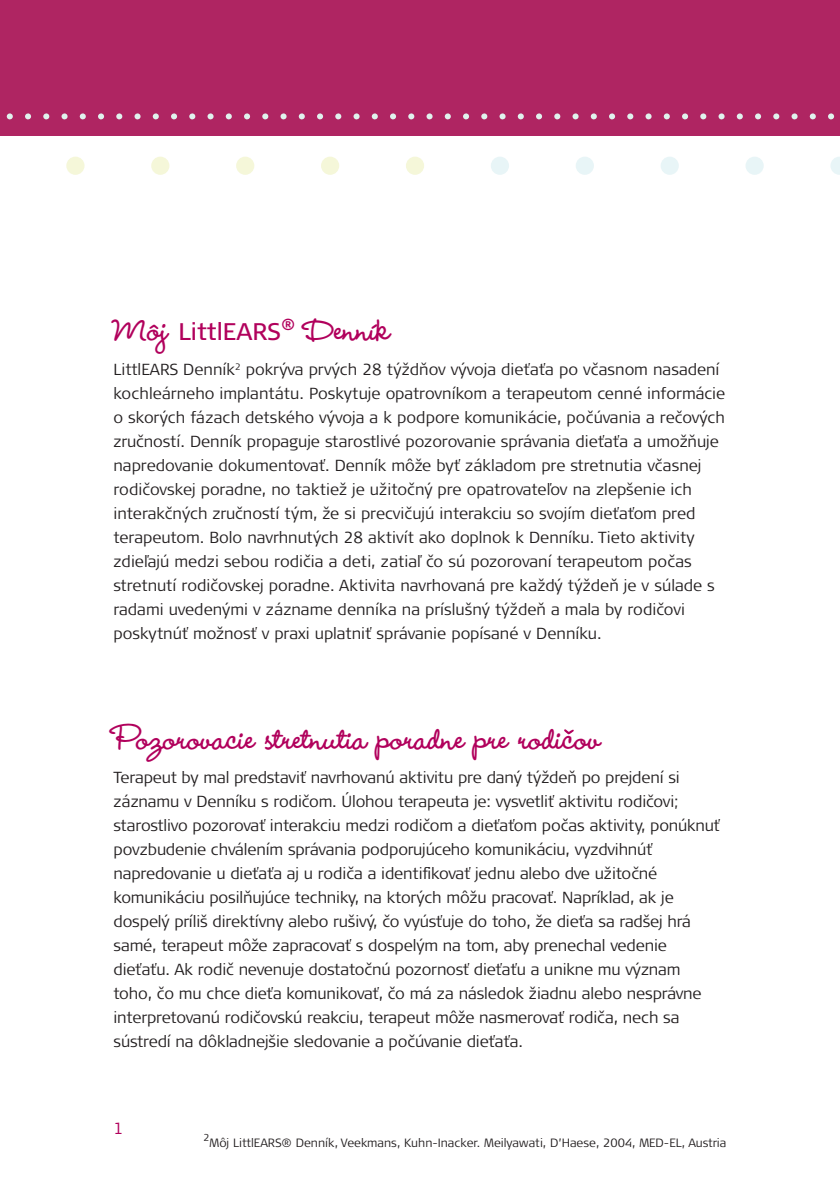
<style>
.page{position:relative;width:840px;height:1191px;background:#fff}
.page>*{position:absolute;margin:0;border:0;box-sizing:border-box;transform-origin:0 0}
.Headline_Candidates{font:40px "Wendy LP Bold";color:#b1015c}
.Headline_Candidates-2{font:24px "Signa Pro";color:#b1015c}
.Headline_Candidates-3{font:300 16px/24px "Signa Pro";letter-spacing:-.01em;color:#231f20}
.Headline_Candidates-4{font:300 16px "Signa Pro";color:#b1015c}
.Headline_Candidates-5{font:300 12px "Signa Pro";color:#231f20}
.Headline_Candidates-6{font:300 10px "Signa Pro";color:#231f20}
.s1{font-family:"Wendy LP Bold";font-size:40px}
</style>
<div class="page">
<div style="left:151px;top:157px;width:18px;height:18px;background:#f5f7d9;border-radius:50%"></div>
<div style="left:66px;top:157px;width:18px;height:18px;background:#f5f7d9;border-radius:50%"></div>
<div style="left:236px;top:157px;width:18px;height:18px;background:#f5f7d9;border-radius:50%"></div>
<div style="left:321px;top:157px;width:18px;height:18px;background:#f5f7d9;border-radius:50%"></div>
<div style="left:405px;top:157px;width:19px;height:18px;background:#f5f7d9;border-radius:50%"></div>
<div style="left:660px;top:157px;width:18px;height:18px;background:#e8f5f7;border-radius:50%"></div>
<div style="left:575px;top:157px;width:18px;height:18px;background:#e8f5f7;border-radius:50%"></div>
<div style="left:490px;top:157px;width:18px;height:18px;background:#e8f5f7;border-radius:50%"></div>
<div style="left:745px;top:157px;width:18px;height:18px;background:#e8f5f7;border-radius:50%"></div>
<svg style="left:830px;top:157px;width:9px;height:18px"></svg>
<div style="left:0;top:0;width:839px;height:136px;background:#af2562"></div>
<svg style="left:10px;top:113px;width:830px;height:6px"></svg>
<svg style="left:564px;top:729px;width:9px;height:5px"></svg>
<p class="Headline_Candidates-2" style="left:113px;top:315px;width:183px"><span class="s1">Môj</span> LittlEARS<sup>®</sup></p>
<p class="Headline_Candidates" style="left:304px;top:307px;width:88px">Denník</p>
<p class="Headline_Candidates-3" style="left:113px;top:356px;width:612px">LittlEARS Denník<sup>2</sup> pokrýva prvých 28 týždňov vývoja dieťaťa po včasnom nasadení kochleárneho implantátu. Poskytuje opatrovníkom a terapeutom cenné informácie o skorých fázach detského vývoja a k podpore komunikácie, počúvania a rečových zručností. Denník propaguje starostlivé pozorovanie správania dieťaťa a umožňuje napredovanie dokumentovať. Denník môže byť základom pre stretnutia včasnej rodičovskej poradne, no taktiež je užitočný pre opatrovateľov na zlepšenie ich interakčných zručností tým, že si precvičujú interakciu so svojím dieťaťom pred terapeutom. Bolo navrhnutých 28 aktivít ako doplnok k Denníku. Tieto aktivity zdieľajú medzi sebou rodičia a deti, zatiaľ čo sú pozorovaní terapeutom počas stretnutí rodičovskej poradne. Aktivita navrhovaná pre každý týždeň je v súlade s radami uvedenými v zázname denníka na príslušný týždeň a mala by rodičovi poskytnúť možnosť v praxi uplatniť správanie popísané v Denníku.</p>
<p class="Headline_Candidates" style="left:113px;top:715px;width:488px">Pozorovacie stretnutia poradne pre rodicov</p>
<p class="Headline_Candidates-3" style="left:113px;top:764px;width:607px">Terapeut by mal predstaviť navrhovanú aktivitu pre daný týždeň po prejdení si záznamu v Denníku s rodičom. Úlohou terapeuta je: vysvetliť aktivitu rodičovi; starostlivo pozorovať interakciu medzi rodičom a dieťaťom počas aktivity, ponúknuť povzbudenie chválením správania podporujúceho komunikáciu, vyzdvihnúť napredovanie u dieťaťa aj u rodiča a identifikovať jednu alebo dve užitočné komunikáciu posilňujúce techniky, na ktorých môžu pracovať. Napríklad, ak je dospelý príliš direktívny alebo rušivý, čo vyúsťuje do toho, že dieťa sa radšej hrá samé, terapeut môže zapracovať s dospelým na tom, aby prenechal vedenie dieťaťu. Ak rodič nevenuje dostatočnú pozornosť dieťaťu a unikne mu význam toho, čo mu chce dieťa komunikovať, čo má za následok žiadnu alebo nesprávne interpretovanú rodičovskú reakciu, terapeut môže nasmerovať rodiča, nech sa sústredí na dôkladnejšie sledovanie a počúvanie dieťaťa.</p>
<p class="Headline_Candidates-4" style="left:113px;top:1117px;width:11px">1</p>
<p class="Headline_Candidates-6" style="left:203px;top:1131px;width:8px">2</p>
<p class="Headline_Candidates-5" style="left:209px;top:1135px;width:518px">Môj LittlEARS® Denník, Veekmans, Kuhn-Inacker. Meilyawati, D’Haese, 2004, MED-EL, Austria</p>
</div>
